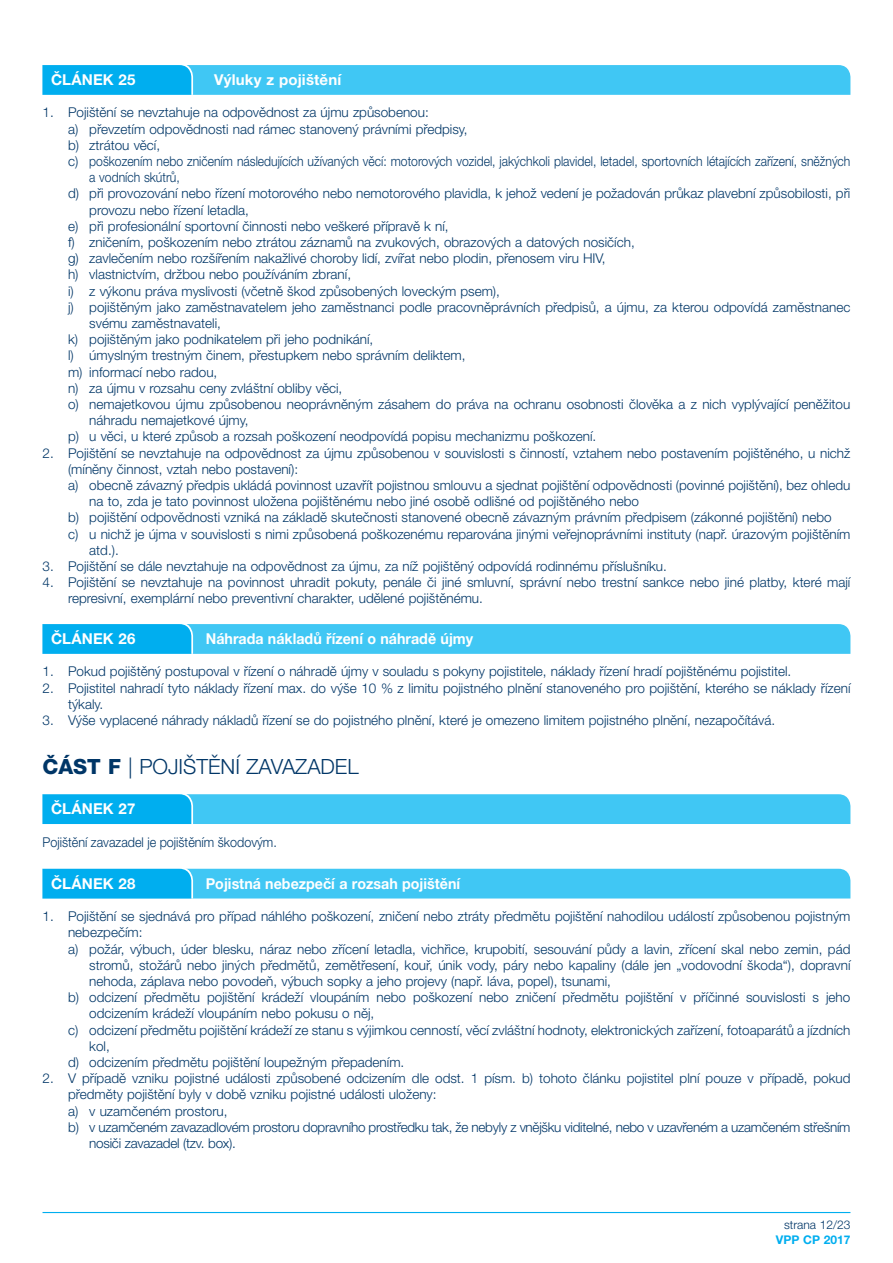
<style>
.page{position:relative;width:893px;height:1263px;background:#fff}
.page>*{position:absolute;margin:0;border:0;box-sizing:border-box;transform-origin:0 0}
.t1{font:300 21px "Helvetica Neue LT Pro";color:#003667}
.t2{font:700 15px "Helvetica Neue LT Pro";color:#fff;scale:.95 1}
.t3{font:700 15px "Helvetica Neue LT Pro";color:#fff}
.t4{font:300 13.5px/16.2px "Helvetica Neue LT Pro";color:#003667}
.t5{font:300 13.5px "Helvetica Neue LT Pro";letter-spacing:-.02em;color:#003667}
.t6{font:300 13.5px "Helvetica Neue LT Pro";color:#003667;scale:.93 1}
.t7{font:300 13.5px "Helvetica Neue LT Pro";color:#003667;scale:.9 1}
.t8{font:300 12px "Helvetica Neue LT Pro";color:#003667}
.t9{font:700 12px "Helvetica Neue LT Pro";color:#00aeef}
.s1{font-weight:800}
</style>
<div class="page">
<hr style="left:43px;top:1212px;width:807px;height:1px;background:#00aeef">
<svg style="left:43px;top:65px;width:807px;height:30px;background:#35c2f3"></svg>
<svg style="left:43px;top:624px;width:807px;height:30px;background:#35c2f3"></svg>
<svg style="left:43px;top:794px;width:807px;height:30px;background:#36c2f3"></svg>
<svg style="left:43px;top:868px;width:807px;height:30px;background:#39c4f3"></svg>
<p class="t3" style="left:51px;top:70px;width:86px">ČLÁNEK 25</p>
<p class="t3" style="left:214px;top:70px;width:128px">Výluky z pojištění</p>
<p class="t4" style="left:43px;top:104px;width:388px">1. Pojištění se nevztahuje na odpovědnost za újmu způsobenou:</p>
<p class="t4" style="left:68px;top:120px;width:401px">a) převzetím odpovědnosti nad rámec stanovený právními předpisy,</p>
<p class="t4" style="left:68px;top:137px;width:94px">b) ztrátou věcí,</p>
<p class="t4" style="left:68px;top:153px;width:784px">c) poškozením nebo zničením následujících užívaných věcí: motorových vozidel, jakýchkoli plavidel, letadel, sportovních létajících zařízení, sněžných</p>
<p class="t7" style="left:89px;top:169px;width:102px">a vodních skútrů,</p>
<p class="t4" style="left:68px;top:185px;width:784px">d) při provozování nebo řízení motorového nebo nemotorového plavidla, k jehož vedení je požadován průkaz plavební způsobilosti, při</p>
<p class="t4" style="left:89px;top:201px;width:161px">provozu nebo řízení letadla,</p>
<p class="t4" style="left:68px;top:218px;width:382px">e) při profesionální sportovní činnosti nebo veškeré přípravě k ní,</p>
<p class="t4" style="left:68px;top:234px;width:568px">f) zničením, poškozením nebo ztrátou záznamů na zvukových, obrazových a datových nosičích,</p>
<p class="t4" style="left:68px;top:250px;width:539px">g) zavlečením nebo rozšířením nakažlivé choroby lidí, zvířat nebo plodin, přenosem viru HIV,</p>
<p class="t4" style="left:68px;top:266px;width:285px">h) vlastnictvím, držbou nebo používáním zbraní,</p>
<p class="t4" style="left:68px;top:282px;width:433px">i) z výkonu práva myslivosti (včetně škod způsobených loveckým psem),</p>
<p class="t4" style="left:68px;top:299px;width:784px">j) pojištěným jako zaměstnavatelem jeho zaměstnanci podle pracovněprávních předpisů, a újmu, za kterou odpovídá zaměstnanec</p>
<p class="t4" style="left:89px;top:315px;width:133px">svému zaměstnavateli,</p>
<p class="t4" style="left:68px;top:331px;width:307px">k) pojištěným jako podnikatelem při jeho podnikání,</p>
<p class="t4" style="left:68px;top:347px;width:399px">l) úmyslným trestným činem, přestupkem nebo správním deliktem,</p>
<p class="t4" style="left:68px;top:363px;width:151px">m) informací nebo radou,</p>
<p class="t4" style="left:68px;top:380px;width:276px">n) za újmu v rozsahu ceny zvláštní obliby věci,</p>
<p class="t4" style="left:68px;top:396px;width:784px">o) nemajetkovou újmu způsobenou neoprávněným zásahem do práva na ochranu osobnosti člověka a z nich vyplývající peněžitou</p>
<p class="t4" style="left:89px;top:412px;width:161px">náhradu nemajetkové újmy,</p>
<p class="t4" style="left:68px;top:428px;width:530px">p) u věci, u které způsob a rozsah poškození neodpovídá popisu mechanizmu poškození.</p>
<p class="t4" style="left:43px;top:444px;width:809px">2. Pojištění se nevztahuje na odpovědnost za újmu způsobenou v souvislosti s činností, vztahem nebo postavením pojištěného, u nichž</p>
<p class="t4" style="left:68px;top:461px;width:232px">(míněny činnost, vztah nebo postavení):</p>
<p class="t4" style="left:68px;top:477px;width:784px">a) obecně závazný předpis ukládá povinnost uzavřít pojistnou smlouvu a sjednat pojištění odpovědnosti (povinné pojištění), bez ohledu</p>
<p class="t4" style="left:89px;top:493px;width:551px">na to, zda je tato povinnost uložena pojištěnému nebo jiné osobě odlišné od pojištěného nebo</p>
<p class="t4" style="left:68px;top:509px;width:765px">b) pojištění odpovědnosti vzniká na základě skutečnosti stanovené obecně závazným právním předpisem (zákonné pojištění) nebo</p>
<p class="t4" style="left:68px;top:525px;width:784px">c) u nichž je újma v souvislosti s nimi způsobená poškozenému reparována jinými veřejnoprávními instituty (např. úrazovým pojištěním</p>
<p class="t4" style="left:89px;top:542px;width:31px">atd.).</p>
<p class="t4" style="left:43px;top:558px;width:626px">3. Pojištění se dále nevztahuje na odpovědnost za újmu, za níž pojištěný odpovídá rodinnému příslušníku.</p>
<p class="t4" style="left:68px;top:574px;width:784px;text-indent:-26px">4. Pojištění se nevztahuje na povinnost uhradit pokuty, penále či jiné smluvní, správní nebo trestní sankce nebo jiné platby, které mají represivní, exemplární nebo preventivní charakter, udělené pojištěnému.</p>
<p class="t3" style="left:51px;top:629px;width:86px">ČLÁNEK 26</p>
<p class="t2" style="left:206px;top:629px;width:283px">Náhrada nákladů řízení o náhradě újmy</p>
<p class="t4" style="left:43px;top:663px;width:750px">1. Pokud pojištěný postupoval v řízení o náhradě újmy v souladu s pokyny pojistitele, náklady řízení hradí pojištěnému pojistitel.</p>
<p class="t4" style="left:68px;top:679px;width:784px;text-indent:-26px">2. Pojistitel nahradí tyto náklady řízení max. do výše 10 % z limitu pojistného plnění stanoveného pro pojištění, kterého se náklady řízení týkaly.</p>
<p class="t4" style="left:43px;top:712px;width:734px">3. Výše vyplacené náhrady nákladů řízení se do pojistného plnění, které je omezeno limitem pojistného plnění, nezapočítává.</p>
<h1 class="t1" style="left:43px;top:753px;width:318px"><span class="s1">ČÁST F</span> | POJIŠTĚNÍ ZAVAZADEL</h1>
<p class="t3" style="left:51px;top:800px;width:86px">ČLÁNEK 27</p>
<p class="t6" style="left:43px;top:833px;width:254px">Pojištění zavazadel je pojištěním škodovým.</p>
<p class="t3" style="left:51px;top:874px;width:86px">ČLÁNEK 28</p>
<p class="t2" style="left:206px;top:874px;width:269px">Pojistná nebezpečí a rozsah pojištění</p>
<p class="t4" style="left:43px;top:908px;width:809px">1. Pojištění se sjednává pro případ náhlého poškození, zničení nebo ztráty předmětu pojištění nahodilou událostí způsobenou pojistným</p>
<p class="t4" style="left:68px;top:924px;width:76px">nebezpečím:</p>
<p class="t4" style="left:68px;top:940px;width:784px">a) požár, výbuch, úder blesku, náraz nebo zřícení letadla, vichřice, krupobití, sesouvání půdy a lavin, zřícení skal nebo zemin, pád</p>
<p class="t4" style="left:89px;top:956px;width:763px">stromů, stožárů nebo jiných předmětů, zemětřesení, kouř, únik vody, páry nebo kapaliny (dále jen „vodovodní škoda“), dopravní</p>
<p class="t4" style="left:89px;top:973px;width:523px">nehoda, záplava nebo povodeň, výbuch sopky a jeho projevy (např. láva, popel), tsunami,</p>
<p class="t4" style="left:68px;top:989px;width:784px">b) odcizení předmětu pojištění krádeží vloupáním nebo poškození nebo zničení předmětu pojištění v příčinné souvislosti s jeho</p>
<p class="t4" style="left:89px;top:1005px;width:287px">odcizením krádeží vloupáním nebo pokusu o něj,</p>
<p class="t4" style="left:68px;top:1021px;width:784px">c) odcizení předmětu pojištění krádeží ze stanu s výjimkou cenností, věcí zvláštní hodnoty, elektronických zařízení, fotoaparátů a jízdních</p>
<p class="t4" style="left:89px;top:1037px;width:22px">kol,</p>
<p class="t4" style="left:68px;top:1054px;width:338px">d) odcizením předmětu pojištění loupežným přepadením.</p>
<p class="t4" style="left:43px;top:1070px;width:809px">2. V případě vzniku pojistné události způsobené odcizením dle odst. 1 písm. b) tohoto článku pojistitel plní pouze v případě, pokud</p>
<p class="t4" style="left:68px;top:1086px;width:370px">předměty pojištění byly v době vzniku pojistné události uloženy:</p>
<p class="t4" style="left:68px;top:1102px;width:161px">a) v uzamčeném prostoru,</p>
<p class="t5" style="left:68px;top:1119px;width:784px">b) v uzamčeném zavazadlovém prostoru dopravního prostředku tak, že nebyly z vnějšku viditelné, nebo v uzavřeném a uzamčeném střešním</p>
<p class="t5" style="left:89px;top:1135px;width:148px">nosiči zavazadel (tzv. box).</p>
<p class="t8" style="left:784px;top:1218px;width:68px">strana 12/23</p>
<p class="t9" style="left:776px;top:1232px;width:76px">VPP CP 2017</p>
</div>
